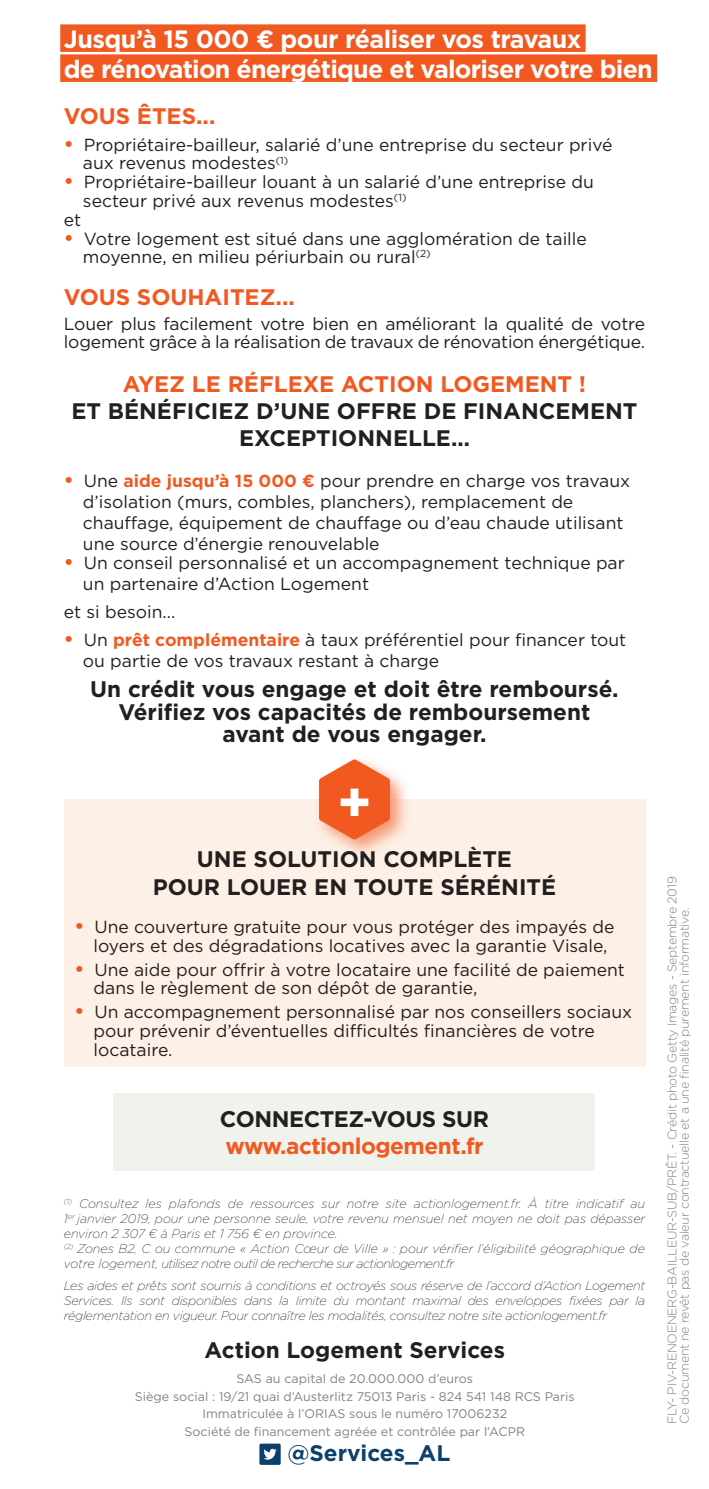
<style>
.page{position:relative;width:709px;height:1489px;background:#fff}
.page>*{position:absolute;margin:0;border:0;box-sizing:border-box;transform-origin:0 0}
.t1{font:700 55px "Gotham";color:#fff}
.t2{font:700 25px/30px "Gotham";letter-spacing:-.03em;color:#fff}
.t3{font:700 22.5px/22.5px "Gotham";color:#231f20;text-align:center}
.t4{font:700 22.5px "Gotham";color:#f15921}
.t5{font:700 22.5px "Gotham";letter-spacing:-.02em;color:#f15921}
.t6{font:700 22.5px "Gotham";letter-spacing:-.02em;color:#231f20}
.t7{font:700 22.5px "Gotham";color:#0b406d}
.t8{font:17.5px/18.8px "Gotham";color:#231f20}
.t9{font:italic 12.5px/15px "Gotham";color:#231f20}
.t10{font:12.5px/17.5px "Gotham";color:#808285;text-align:center}
.t11{font:300 12.5px/12.5px "Gotham";letter-spacing:-.025em;color:#808285}
.s1{font-weight:700;font-size:20px;color:#f15921}
.s2{font-weight:700;color:#f15921}
</style>
<div class="page">
<div style="left:259px;top:1443px;width:22px;height:21px;background:#0b406d;border-radius:2px"></div>
<svg style="left:263px;top:1448px;width:14px;height:11px"></svg>
<div style="left:60px;top:24px;width:525px;height:28px;background:#f15921"></div>
<div style="left:60px;top:54px;width:597px;height:28px;background:#f15921"></div>
<div style="left:64px;top:799px;width:581px;height:268px;background:#fdf0e6"></div>
<div style="left:313px;top:754px;width:98px;height:105px;background:#f15921;opacity:.6"></div>
<svg style="left:319px;top:759px;width:71px;height:80px;background:#f3794b"></svg>
<div style="left:114px;top:1092px;width:481px;height:78px;background:#edefe8"></div>
<h2 class="t2" style="left:64px;top:24px;width:590px">Jusqu’à 15 000 € pour réaliser vos travaux<br>de rénovation énergétique et valoriser votre bien</h2>
<p class="t4" style="left:64px;top:101px;width:153px">VOUS ÊTES...</p>
<p class="t8" style="left:83px;top:135px;width:531px;text-indent:-19px"><span class="s1">•</span> Propriétaire-bailleur, salarié d’une entreprise du secteur privé aux revenus modestes<sup>(1)</sup></p>
<p class="t8" style="left:64px;top:172px;width:531px"><span class="s1">•</span> Propriétaire-bailleur louant à un salarié d’une entreprise du</p>
<p class="t8" style="left:83px;top:191px;width:325px">secteur privé aux revenus modestes<sup>(1)</sup></p>
<p class="t8" style="left:64px;top:210px;width:19px">et</p>
<p class="t8" style="left:83px;top:228px;width:505px;text-indent:-19px"><span class="s1">•</span> Votre logement est situé dans une agglomération de taille moyenne, en milieu périurbain ou rural<sup>(2)</sup></p>
<p class="t4" style="left:64px;top:282px;width:233px">VOUS SOUHAITEZ...</p>
<p class="t8" style="left:64px;top:313px;width:583px">Louer plus facilement votre bien en améliorant la qualité de votre logement grâce à la réalisation de travaux de rénovation énergétique.</p>
<p class="t4" style="left:123px;top:369px;width:465px">AYEZ LE RÉFLEXE ACTION LOGEMENT !</p>
<p class="t3" style="left:71px;top:397px;width:567px;line-height:27px">ET BÉNÉFICIEZ D’UNE OFFRE DE FINANCEMENT<br>EXCEPTIONNELLE…</p>
<p class="t8" style="left:83px;top:470px;width:548px;line-height:21px;text-indent:-19px"><span class="s1">•</span> Une <span class="s2">aide jusqu’à 15 000 €</span> pour prendre en charge vos travaux d’isolation (murs, combles, planchers), remplacement de chauffage, équipement de chauffage ou d’eau chaude utilisant une source d’énergie renouvelable</p>
<p class="t8" style="left:83px;top:552px;width:543px;line-height:21px;text-indent:-19px"><span class="s1">•</span> Un conseil personnalisé et un accompagnement technique par un partenaire d’Action Logement</p>
<p class="t8" style="left:64px;top:602px;width:113px">et si besoin...</p>
<p class="t8" style="left:83px;top:629px;width:545px;line-height:21px;text-indent:-19px"><span class="s1">•</span> Un <span class="s2">prêt complémentaire</span> à taux préférentiel pour financer tout ou partie de vos travaux restant à charge</p>
<p class="t3" style="left:90px;top:677px;width:530px">Un crédit vous engage et doit être remboursé.<br>Vérifiez vos capacités de remboursement avant de vous engager.</p>
<h1 class="t1" style="left:337px;top:765px;width:37px">+</h1>
<p class="t3" style="left:153px;top:845px;width:405px;line-height:27.5px">UNE SOLUTION COMPLÈTE<br>POUR LOUER EN TOUTE SÉRÉNITÉ</p>
<p class="t8" style="left:94px;top:916px;width:522px;text-indent:-19px"><span class="s1">•</span> Une couverture gratuite pour vous protéger des impayés de loyers et des dégradations locatives avec la garantie Visale,</p>
<p class="t8" style="left:94px;top:959px;width:533px;text-indent:-19px"><span class="s1">•</span> Une aide pour offrir à votre locataire une facilité de paiement dans le règlement de son dépôt de garantie,</p>
<p class="t8" style="left:94px;top:1002px;width:540px;text-indent:-19px"><span class="s1">•</span> Un accompagnement personnalisé par nos conseillers sociaux pour prévenir d’éventuelles difficultés financières de votre locataire.</p>
<p class="t6" style="left:220px;top:1104px;width:270px">CONNECTEZ-VOUS SUR</p>
<p class="t5" style="left:225px;top:1131px;width:260px">www.actionlogement.fr</p>
<p class="t9" style="left:64px;top:1195px;width:583px"><sup>(1)</sup> Consultez les plafonds de ressources sur notre site actionlogement.fr. À titre indicatif au 1<sup>er</sup> janvier 2019, pour une personne seule, votre revenu mensuel net moyen ne doit pas dépasser environ 2 307 ¤ à Paris et 1 756 ¤ en province.<br><sup>(2)</sup> Zones B2, C ou commune « Action Cœur de Ville » : pour vérifier l’éligibilité géographique de votre logement, utilisez notre outil de recherche sur actionlogement.fr</p>
<p class="t9" style="left:64px;top:1277px;width:583px;text-align:justify">Les aides et prêts sont soumis à conditions et octroyés sous réserve de l’accord d’Action Logement Services. Ils sont disponibles dans la limite du montant maximal des enveloppes fixées par la réglementation en vigueur. Pour connaître les modalités, consultez notre site actionlogement.fr</p>
<p class="t3" style="left:205px;top:1338px;width:302px">Action Logement Services</p>
<p class="t10" style="left:135px;top:1369px;width:441px">SAS au capital de 20.000.000 d’euros<br>Siège social : 19/21 quai d’Austerlitz 75013 Paris - 824 541 148 RCS Paris Immatriculée à l’ORIAS sous le numéro 17006232<br>Société de financement agréée et contrôlée par l’ACPR</p>
<p class="t7" style="left:287px;top:1437px;width:164px">@Services_AL</p>
<p class="t11" style="left:665px;top:1423px;width:549px;rotate:-90deg">FLY- PIV-RENOENERG-BAILLEUR-SUB/PRÊT. - Crédit photo Getty Images - Septembre 2019<br>Ce document ne revêt pas de valeur contractuelle et a une finalité purement informative.</p>
</div>
